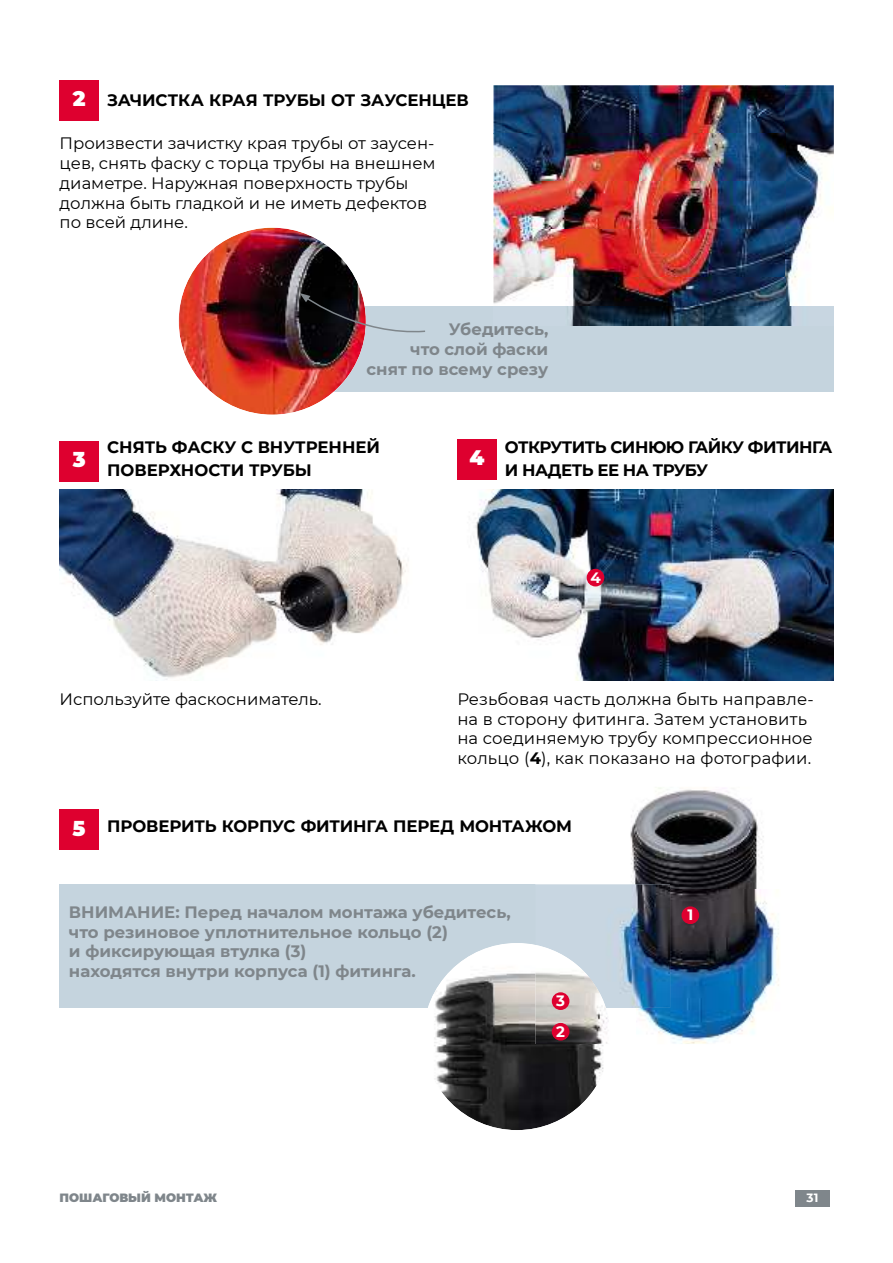
<style>
.page{position:relative;width:893px;height:1263px;background:#fff}
.page>*{position:absolute;margin:0;border:0;box-sizing:border-box;transform-origin:0 0}
.t1{font:900 21px "Montserrat";color:#fff}
.t2{font:16.5px/19.8px "Montserrat";color:#000}
.t3{font:700 16.5px/19.8px "Montserrat";color:#7f868b;text-align:right}
.t4{font:700 16.5px/22.5px "Montserrat";letter-spacing:-.01em;color:#000}
.t5{font:700 16.5px/22.5px "Montserrat";letter-spacing:-.03em;color:#000}
.t6{font:700 15px/30.6px "Montserrat";color:#fff}
.t7{font:900 12px "Montserrat";color:#7f868b}
.t8{font:700 12px "Montserrat";color:#fff}
.s1{font-weight:900;font-size:21px;color:#fff}
.s2{font-weight:700}
</style>
<div class="page">
<div style="left:795px;top:1191px;width:34px;height:16px;background:#7f868b"></div>
<div style="left:60px;top:441px;width:39px;height:41px;background:#de002f"></div>
<div style="left:457px;top:439px;width:39px;height:41px;background:#de002f"></div>
<img style="left:60px;top:489px;width:348px;height:192px">
<img style="left:473px;top:489px;width:360px;height:192px">
<div style="left:60px;top:810px;width:39px;height:40px;background:#de002f"></div>
<div style="left:244px;top:306px;width:589px;height:85px;background:#c5d4de"></div>
<div style="left:60px;top:80px;width:39px;height:41px;background:#de002f"></div>
<img style="left:493px;top:85px;width:292px;height:221px">
<img style="left:785px;top:85px;width:48px;height:221px">
<img style="left:571px;top:306px;width:222px;height:19px">
<img style="left:179px;top:228px;width:187px;height:187px;border-radius:50%">
<svg style="left:299px;top:293px;width:126px;height:43px"></svg>
<div style="left:60px;top:885px;width:610px;height:123px;background:#c5d4de"></div>
<img style="left:423px;top:943px;width:187px;height:187px;border-radius:50%">
<img style="left:535px;top:787px;width:229px;height:102px">
<img style="left:636px;top:889px;width:143px;height:155px">
<img style="left:535px;top:820px;width:35px;height:14px">
<img style="left:535px;top:885px;width:135px;height:123px">
<img style="left:535px;top:945px;width:75px;height:99px">
<div style="left:552px;top:993px;width:16px;height:16px;background:#de002f;border-radius:50%"></div>
<div style="left:551px;top:992px;width:18px;height:18px;border:2px solid #de002f;border-radius:50%"></div>
<div style="left:552px;top:1024px;width:16px;height:16px;background:#de002f;border-radius:50%"></div>
<div style="left:551px;top:1023px;width:18px;height:18px;border:2px solid #de002f;border-radius:50%"></div>
<div style="left:682px;top:907px;width:16px;height:16px;background:#de002f;border-radius:50%"></div>
<div style="left:681px;top:906px;width:18px;height:18px;border:2px solid #de002f;border-radius:50%"></div>
<div style="left:587px;top:570px;width:16px;height:16px;background:#de002f;border-radius:50%"></div>
<div style="left:586px;top:569px;width:18px;height:17px;border:2px solid #de002f;border-radius:50%"></div>
<p class="t4" style="left:73px;top:88px;width:397px"><span class="s1">2</span> ЗАЧИСТКА КРАЯ ТРУБЫ ОТ ЗАУСЕНЦЕВ</p>
<p class="t2" style="left:60px;top:133px;width:377px">Произвести зачистку края трубы от заусен&shy;цев, снять фаску с торца трубы на внешнем диаметре. Наружная поверхность трубы должна быть гладкой и не иметь дефектов по всей длине.</p>
<p class="t3" style="left:366px;top:318px;width:183px">Убедитесь,<br>что слой фаски снят по всему срезу</p>
<p class="t1" style="left:73px;top:449px;width:14px">3</p>
<p class="t4" style="left:107px;top:435px;width:274px">СНЯТЬ ФАСКУ С ВНУТРЕННЕЙ<br>ПОВЕРХНОСТИ ТРУБЫ</p>
<p class="t1" style="left:469px;top:448px;width:16px">4</p>
<p class="t5" style="left:505px;top:435px;width:329px">ОТКРУТИТЬ СИНЮЮ ГАЙКУ ФИТИНГА<br>И НАДЕТЬ ЕЕ НА ТРУБУ</p>
<p class="t6" style="left:590px;top:563px;width:12px">4</p>
<p class="t2" style="left:60px;top:688px;width:263px">Используйте фаскосниматель.</p>
<p class="t2" style="left:457px;top:688px;width:358px">Резьбовая часть должна быть направле&shy;на в сторону фитинга. Затем установить на соединяемую трубу компрессионное кольцо (<span class="s2">4</span>), как показано на фотографии.</p>
<p class="t4" style="left:73px;top:814px;width:501px"><span class="s1">5</span> ПРОВЕРИТЬ КОРПУС ФИТИНГА ПЕРЕД МОНТАЖОМ</p>
<p class="t3" style="left:69px;top:901px;width:443px;text-align:left">ВНИМАНИЕ: Перед началом монтажа убедитесь, что резиновое уплотнительное кольцо (2)<br>и фиксирующая втулка (3)<br>находятся внутри корпуса (1) фитинга.</p>
<p class="t6" style="left:556px;top:986px;width:10px">3<br>2</p>
<p class="t7" style="left:60px;top:1189px;width:159px">ПОШАГОВЫЙ МОНТАЖ</p>
<p class="t6" style="left:687px;top:900px;width:7px">1</p>
<p class="t8" style="left:806px;top:1192px;width:13px">31</p>
</div>
